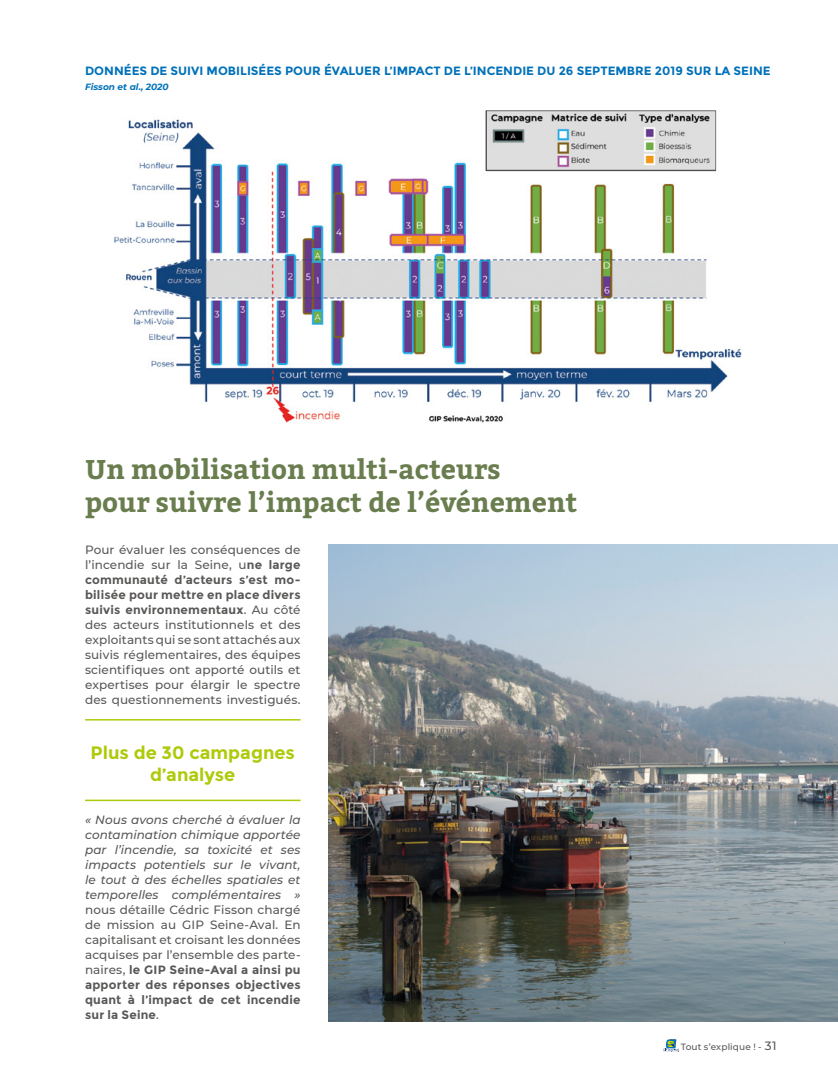
<style>
.page{position:relative;width:838px;height:1085px;background:#fff}
.page>*{position:absolute;margin:0;border:0;box-sizing:border-box;transform-origin:0 0}
.t1{font:700 27px/32.4px "Bitter";color:#697d4e}
.t2{font:700 18px/22.5px "Montserrat";color:#afca0b;text-align:center}
.t3{font:500 12px/15px "Montserrat";letter-spacing:.01em;color:#595857;text-align:justify}
.t4{font:italic 500 12px/15px "Montserrat";letter-spacing:.005em;color:#595857;text-align:justify}
.t5{font:700 12px "Montserrat";color:#0071ba}
.t6{font:500 9px "Montserrat";letter-spacing:.015em;color:#595857}
.t7{font:italic 700 9px "Montserrat";color:#0071ba}
.s1{font-weight:700}
.s2{font-size:12px}
</style>
<div class="page">
<svg style="left:663px;top:1039px;width:16px;height:13px"></svg>
<hr style="left:85px;top:719px;width:215px;height:1px;background:#afca0b">
<hr style="left:85px;top:799px;width:215px;height:2px;background:#afca0b">
<img style="left:114px;top:110px;width:627px;height:313px">
<img style="left:329px;top:544px;width:509px;height:476px">
<p class="t5" style="left:85px;top:64px;width:687px">DONNÉES DE SUIVI MOBILISÉES POUR ÉVALUER L’IMPACT DE L’INCENDIE DU 26 SEPTEMBRE 2019 SUR LA SEINE</p>
<p class="t7" style="left:85px;top:81px;width:85px">Fisson et al., 2020</p>
<h1 class="t1" style="left:85px;top:454px;width:494px">Un mobilisation multi-acteurs<br>pour suivre l’impact de l’événement</h1>
<p class="t3" style="left:85px;top:542px;width:217px">Pour évaluer les conséquences de l’incendie sur la Seine, u<span class="s1">ne large communauté d’acteurs s’est mo&shy;bilisée pour mettre en place divers suivis environnementaux</span>. Au côté des acteurs institutionnels et des exploitants qui se sont attachés aux suivis réglementaires, des équipes scientifiques ont apporté outils et expertises pour élargir le spectre des questionnements investigués.</p>
<h2 class="t2" style="left:91px;top:741px;width:206px">Plus de 30 campagnes d’analyse</h2>
<p class="t4" style="left:85px;top:812px;width:217px">« Nous avons cherché à évaluer la contamination chimique apportée par l’incendie, sa toxicité et ses impacts potentiels sur le vivant, le tout à des échelles spatiales et temporelles complémentaires »</p>
<p class="t3" style="left:85px;top:902px;width:217px">nous détaille Cédric Fisson chargé de mission au GIP Seine-Aval. En capitalisant et croisant les données acquises par l’ensemble des parte&shy;naires, <span class="s1">le GIP Seine-Aval a ainsi pu apporter des réponses objectives quant à l’impact de cet incendie sur la Seine</span>.</p>
<p class="t6" style="left:681px;top:1040px;width:97px">Tout s’explique ! - <span class="s2">31</span></p>
</div>
